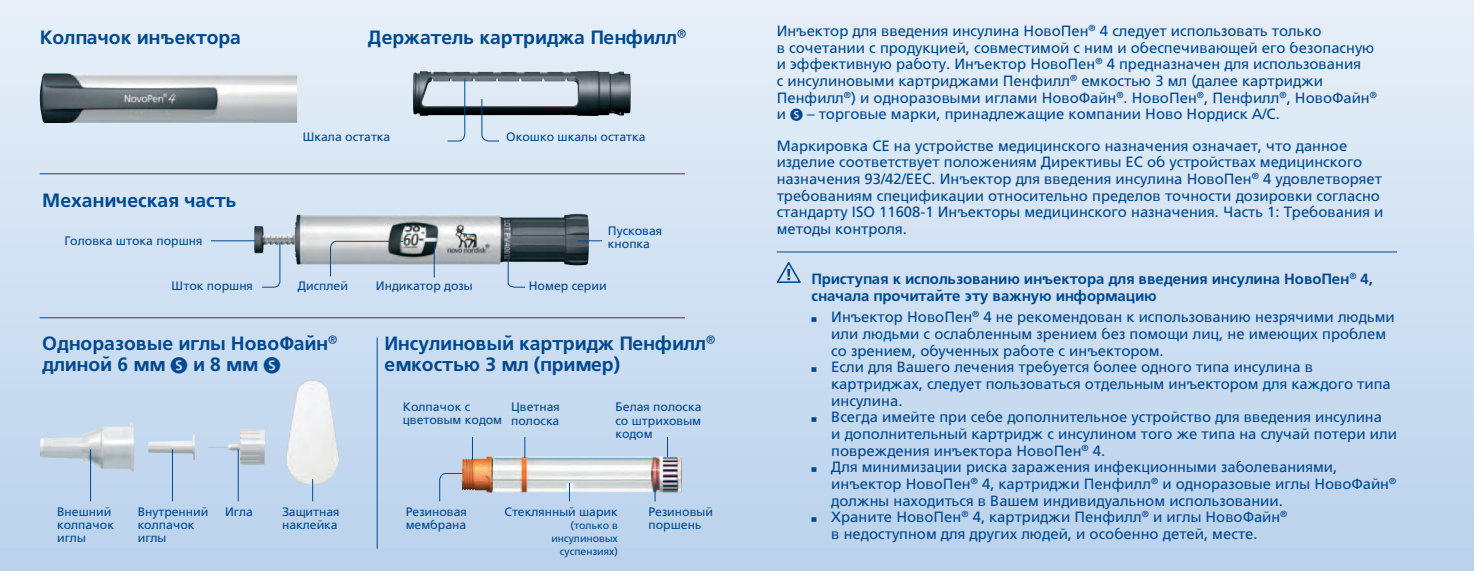
<style>
.page{position:relative;width:1474px;height:571px;background:#fff}
.page>*{position:absolute;margin:0;border:0;box-sizing:border-box;transform-origin:0 0}
.t1{font:19.25px/21px "A Frutiger 65";color:#014990}
.t2{font:14.88px/16.6px "A Frutiger 55";color:#014990}
.t3{font:14.88px/16.6px "A Frutiger 65";color:#014990}
.t4{font:12.25px/13.1px "A Frutiger 55";color:#014990}
.t5{font:10.5px/13.1px "A Frutiger 55";color:#014990;text-align:right}
.s1{font-size:17.5px}
.s2{font-size:13.12px}
.s3{font-family:"A Frutiger 45";font-size:7px}
</style>
<div class="page">
<div style="left:0;top:0;width:737px;height:570px;background:linear-gradient(to bottom,#e6eff8,#bbd2ec)"></div>
<img style="left:413px;top:71px;width:218px;height:45px">
<img style="left:462px;top:456px;width:220px;height:36px">
<img style="left:254px;top:214px;width:334px;height:50px">
<img style="left:40px;top:422px;width:95px;height:49px">
<img style="left:148px;top:434px;width:47px;height:26px">
<img style="left:208px;top:429px;width:57px;height:36px">
<img style="left:40px;top:73px;width:257px;height:50px">
<img style="left:312px;top:379px;width:25px;height:67px">
<hr style="left:40px;top:173px;width:645px;height:1px;background:#014990">
<hr style="left:40px;top:317px;width:645px;height:1px;background:#014990">
<hr style="left:377px;top:337px;width:1px;height:211px;background:#014990">
<svg style="left:481px;top:98px;width:19px;height:44px"></svg>
<svg style="left:446px;top:78px;width:20px;height:64px"></svg>
<svg style="left:261px;top:242px;width:20px;height:46px"></svg>
<svg style="left:507px;top:257px;width:19px;height:31px"></svg>
<hr style="left:434px;top:242px;width:1px;height:35px;background:#014990">
<svg style="left:329px;top:240px;width:75px;height:37px"></svg>
<svg style="left:439px;top:472px;width:24px;height:30px"></svg>
<hr style="left:211px;top:240px;width:44px;height:1px;background:#014990">
<svg style="left:578px;top:240px;width:24px;height:1px"></svg>
<hr style="left:90px;top:449px;width:1px;height:52px;background:#014990">
<hr style="left:172px;top:449px;width:1px;height:52px;background:#014990">
<hr style="left:238px;top:449px;width:1px;height:52px;background:#014990">
<svg style="left:312px;top:479px;width:1px;height:22px"></svg>
<svg style="left:472px;top:437px;width:1px;height:23px"></svg>
<svg style="left:654px;top:484px;width:1px;height:17px"></svg>
<svg style="left:524px;top:437px;width:1px;height:21px"></svg>
<svg style="left:569px;top:482px;width:1px;height:19px"></svg>
<svg style="left:667px;top:437px;width:1px;height:19px"></svg>
<div style="left:737px;top:0;width:736px;height:570px;background:linear-gradient(to bottom,#e6eff8,#bad2ec)"></div>
<hr style="left:776px;top:251px;width:620px;height:1px;background:#014990">
<svg style="left:776px;top:262px;width:24px;height:21px"></svg>
<p class="t1" style="left:40px;top:29px;width:203px">Колпачок инъектора</p>
<p class="t1" style="left:42px;top:192px;width:196px">Механическая часть</p>
<p class="t4" style="left:64px;top:234px;width:139px">Головка штока поршня</p>
<p class="t4" style="left:172px;top:279px;width:83px">Шток поршня</p>
<p class="t1" style="left:368px;top:29px;width:320px">Держатель картриджа Пенфилл®</p>
<p class="t4" style="left:303px;top:130px;width:89px">Шкала остатка</p>
<p class="t4" style="left:506px;top:130px;width:141px">Окошко шкалы остатка</p>
<p class="t4" style="left:298px;top:279px;width:52px">Дисплей</p>
<p class="t4" style="left:376px;top:279px;width:98px">Индикатор дозы</p>
<p class="t4" style="left:608px;top:224px;width:56px">Пусковая кнопка</p>
<p class="t4" style="left:529px;top:279px;width:79px">Номер серии</p>
<p class="t1" style="left:42px;top:334px;width:297px">Одноразовые иглы НовоФайн® длиной 6 мм <span class="s1">Ⓢ</span> и 8 мм <span class="s1">Ⓢ</span></p>
<p class="t1" style="left:384px;top:334px;width:332px">Инсулиновый картридж Пенфилл® емкостью 3 мл (пример)</p>
<p class="t4" style="left:403px;top:400px;width:101px">Колпачок с цветовым кодом</p>
<p class="t4" style="left:511px;top:400px;width:50px">Цветная полоска</p>
<p class="t4" style="left:615px;top:400px;width:88px;text-align:justify">Белая полоска со штриховым кодом</p>
<p class="t4" style="left:57px;top:504px;width:58px">Внешний колпачок иглы</p>
<p class="t4" style="left:138px;top:504px;width:72px">Внутренний колпачок иглы</p>
<p class="t4" style="left:225px;top:504px;width:29px">Игла</p>
<p class="t4" style="left:282px;top:504px;width:59px">Защитная наклейка</p>
<p class="t4" style="left:406px;top:504px;width:63px">Резиновая мембрана</p>
<p class="t4" style="left:504px;top:504px;width:115px">Стеклянный шарик</p>
<p class="t5" style="left:551px;top:518px;width:68px">(только в инсулиновых суспензиях)</p>
<p class="t4" style="left:648px;top:504px;width:66px">Резиновый поршень</p>
<p class="t2" style="left:776px;top:23px;width:601px">Инъектор для введения инсулина НовоПен® 4 следует использовать только<br>в сочетании с продукцией, совместимой с ним и обеспечивающей его безопасную и эффективную работу. Инъектор НовоПен® 4 предназначен для использования<br>с инсулиновыми картриджами Пенфилл® емкостью 3 мл (далее картриджи Пенфилл®) и одноразовыми иглами НовоФайн®. НовоПен®, Пенфилл®, НовоФайн® и <span class="s2">Ⓢ</span> – торговые марки, принадлежащие компании Ново Нордиск А/С.</p>
<p class="t2" style="left:776px;top:137px;width:608px">Маркировка CE на устройстве медицинского назначения означает, что данное изделие соответствует положениям Директивы ЕС об устройствах медицинского назначения 93/42/EEC. Инъектор для введения инсулина НовоПен® 4 удовлетворяет требованиям спецификации относительно пределов точности дозировки согласно стандарту ISO 11608-1 Инъекторы медицинского назначения. Часть 1: Требования и методы контроля.</p>
<p class="t3" style="left:811px;top:272px;width:563px">Приступая к использованию инъектора для введения инсулина НовоПен® 4, сначала прочитайте эту важную информацию</p>
<p class="t2" style="left:831px;top:309px;width:565px;text-indent:-20px"><span class="s3">■</span> Инъектор НовоПен® 4 не рекомендован к использованию незрячими людьми или людьми с ослабленным зрением без помощи лиц, не имеющих проблем со зрением, обученных работе с инъектором.</p>
<p class="t2" style="left:831px;top:359px;width:561px;text-indent:-20px"><span class="s3">■</span> Если для Вашего лечения требуется более одного типа инсулина в картриджах, следует пользоваться отдельным инъектором для каждого типа инсулина.</p>
<p class="t2" style="left:831px;top:409px;width:567px;text-indent:-20px"><span class="s3">■</span> Всегда имейте при себе дополнительное устройство для введения инсулина<br>и дополнительный картридж с инсулином того же типа на случай потери или повреждения инъектора НовоПен® 4.</p>
<p class="t2" style="left:831px;top:458px;width:566px;text-indent:-20px"><span class="s3">■</span> Для минимизации риска заражения инфекционными заболеваниями, инъектор НовоПен® 4, картриджи Пенфилл® и одноразовые иглы НовоФайн® должны находиться в Вашем индивидуальном использовании.</p>
<p class="t2" style="left:831px;top:508px;width:457px;text-indent:-20px"><span class="s3">■</span> Храните НовоПен® 4, картриджи Пенфилл® и иглы НовоФайн® в недоступном для других людей, и особенно детей, месте.</p>
</div>
